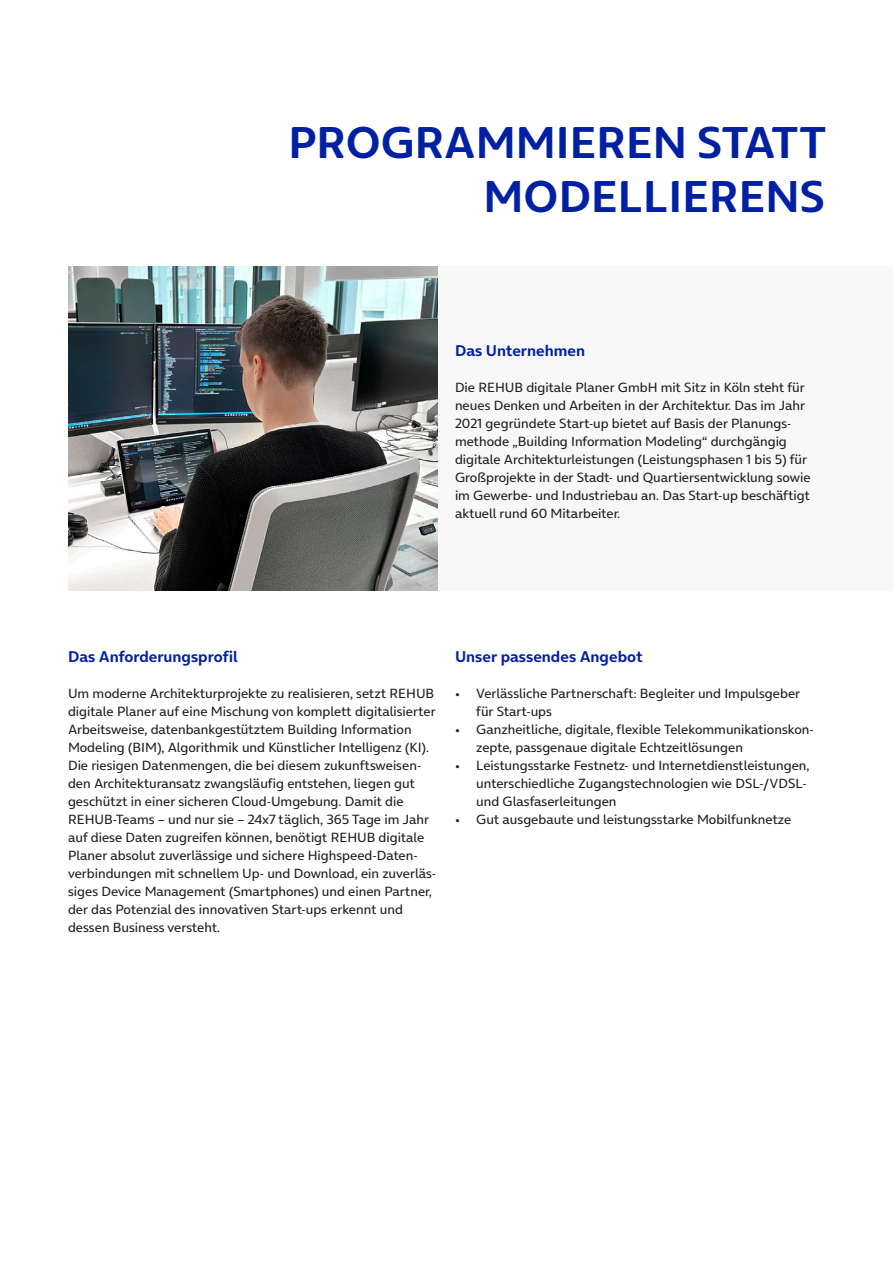
<style>
.page{position:relative;width:893px;height:1263px;background:#fff}
.page>*{position:absolute;margin:0;border:0;box-sizing:border-box;transform-origin:0 0}
.t1{font:700 45px/54px "On Air";color:#0020a4;text-align:right}
.t2{font:700 15.75px "On Air";color:#0020a4}
.t3{font:13.5px/18px "On Air";color:#1f1f1f}
</style>
<div class="page">
<div style="left:438px;top:266px;width:455px;height:324px;background:#f8f8f8"></div>
<img style="left:68px;top:266px;width:370px;height:324px">
<h1 class="t1" style="left:289px;top:111px;width:539px">PROGRAMMIEREN STATT<br>MODELLIERENS</h1>
<p class="t2" style="left:455px;top:337px;width:132px">Das Unternehmen</p>
<p class="t3" style="left:455px;top:377px;width:357px">Die REHUB digitale Planer GmbH mit Sitz in Köln steht für neues Denken und Arbeiten in der Architektur. Das im Jahr 2021 gegründete Start-up bietet auf Basis der Planungs&shy;methode „Building Information Modeling“ durchgängig digitale Architekturleistungen (Leistungsphasen 1 bis 5) für Großprojekte in der Stadt- und Quartiersentwicklung sowie im Gewerbe- und Industriebau an. Das Start-up beschäftigt aktuell rund 60 Mitarbeiter.</p>
<p class="t2" style="left:68px;top:643px;width:171px">Das Anforderungsprofil</p>
<p class="t3" style="left:68px;top:683px;width:370px">Um moderne Architekturprojekte zu realisieren, setzt REHUB digitale Planer auf eine Mischung von komplett digitalisierter Arbeitsweise, datenbankgestütztem Building Information Modeling (BIM), Algorithmik und Künstlicher Intelligenz (KI).<br>Die riesigen Datenmengen, die bei diesem zukunftsweisen&shy;den Architekturansatz zwangsläufig entstehen, liegen gut geschützt in einer sicheren Cloud-Umgebung. Damit die REHUB-Teams – und nur sie – 24x7 täglich, 365 Tage im Jahr auf diese Daten zugreifen können, benötigt REHUB digitale Planer absolut zuverlässige und sichere Highspeed-Daten&shy;verbindungen mit schnellem Up- und Download, ein zuverläs&shy;siges Device Management (Smartphones) und einen Partner, der das Potenzial des innovativen Start-ups erkennt und dessen Business versteht.</p>
<p class="t2" style="left:455px;top:643px;width:189px">Unser passendes Angebot</p>
<p class="t3" style="left:476px;top:683px;width:325px;text-indent:-21px">• Verlässliche Partnerschaft: Begleiter und Impulsgeber für Start-ups</p>
<p class="t3" style="left:476px;top:719px;width:339px;text-indent:-21px">• Ganzheitliche, digitale, flexible Telekommunikationskon&shy;zepte, passgenaue digitale Echtzeitlösungen</p>
<p class="t3" style="left:476px;top:755px;width:335px;text-indent:-21px">• Leistungsstarke Festnetz- und Internetdienstleistungen, unterschiedliche Zugangstechnologien wie DSL-/VDSL&shy;und Glasfaserleitungen</p>
<p class="t3" style="left:455px;top:809px;width:338px">• Gut ausgebaute und leistungsstarke Mobilfunknetze</p>
</div>
